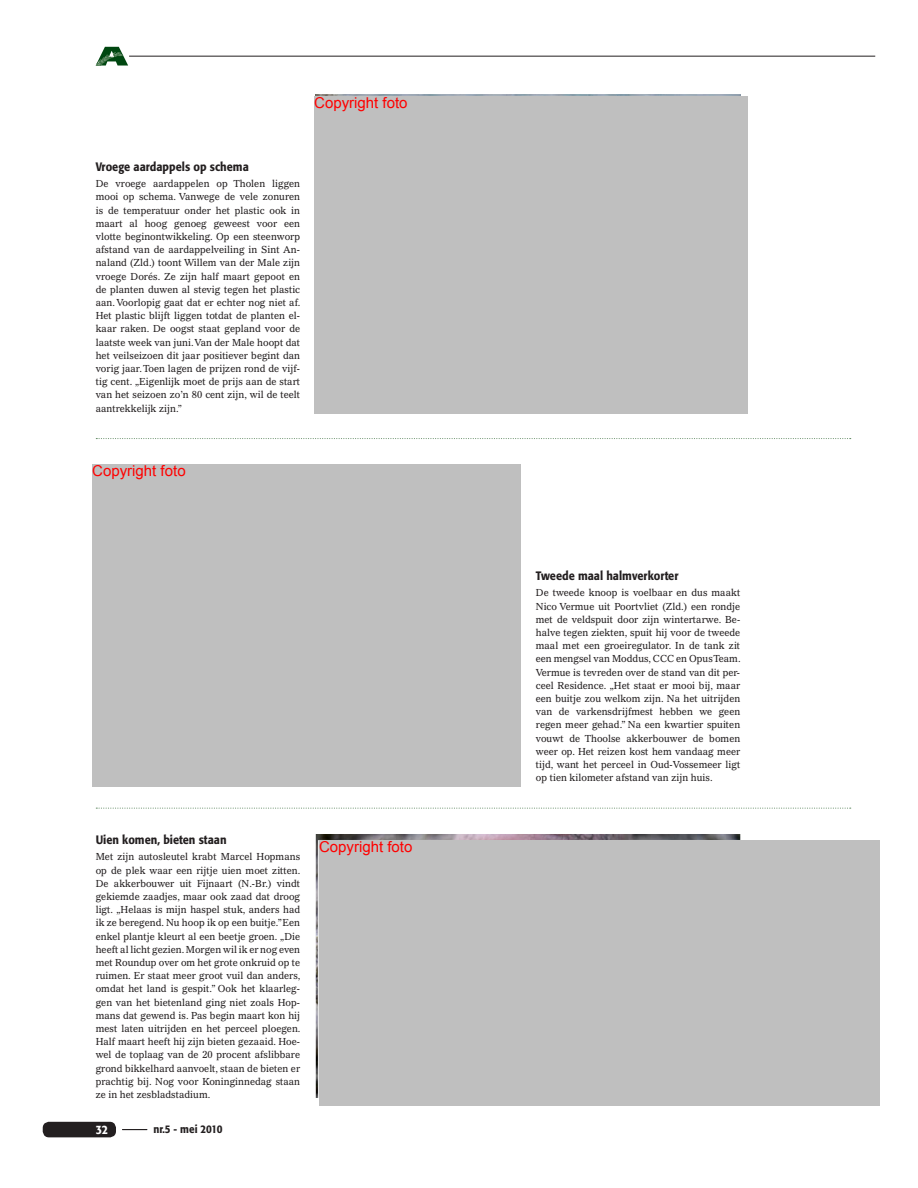
<style>
.page{position:relative;width:918px;height:1188px;background:#fff}
.page>*{position:absolute;margin:0;border:0;box-sizing:border-box;transform-origin:0 0}
.t1{font:15px "Arial";color:#f00}
.t2{font:500 12.15px "Formata";color:#231f20;scale:.9 1}
.t3{font:500 12.15px "Formata";color:#fff;scale:.9 1}
.t4{font:500 10.95px "Formata";letter-spacing:-.01em;color:#231f20;scale:.9 1}
.t5{font:9.9px/13.2px "Gazette LT Std";color:#231f20;text-align:justify;scale:.95 1}
</style>
<div class="page">
<svg style="left:96px;top:47px;width:32px;height:19px"></svg>
<div style="left:43px;top:1122px;width:73px;height:15px;background:#231f20;border-radius:6px"></div>
<svg style="left:122px;top:1129px;width:25px;height:1px"></svg>
<img style="left:316px;top:95px;width:424px;height:1px">
<hr style="left:129px;top:56px;width:746px;height:1px;background:#231f20">
<svg style="left:96px;top:438px;width:755px;height:1px"></svg>
<svg style="left:96px;top:808px;width:755px;height:1px"></svg>
<img style="left:316px;top:834px;width:424px;height:264px">
<div style="left:314px;top:96px;width:434px;height:317px;background:#bfbfbf"></div>
<div style="left:92px;top:464px;width:428px;height:323px;background:#bfbfbf"></div>
<div style="left:319px;top:840px;width:560px;height:265px;background:#bfbfbf"></div>
<h1 class="t1" style="left:314px;top:93px;width:95px">Copyright foto</h1>
<p class="t2" style="left:96px;top:161px;width:172px">Vroege aardappels op schema</p>
<p class="t5" style="left:96px;top:178px;width:217px">De vroege aardappelen op Tholen liggen mooi op schema. Vanwege de vele zonuren is de temperatuur onder het plastic ook in maart al hoog genoeg geweest voor een vlotte beginontwikkeling. Op een steenworp afstand van de aardappelveiling in Sint An&shy;naland (Zld.) toont Willem van der Male zijn vroege Dorés. Ze zijn half maart gepoot en de planten duwen al stevig tegen het plastic aan. Voorlopig gaat dat er echter nog niet af.<br>Het plastic blijft liggen totdat de planten el&shy;kaar raken. De oogst staat gepland voor de laatste week van juni. Van der Male hoopt dat het veilseizoen dit jaar positiever begint dan vorig jaar. Toen lagen de prijzen rond de vijf&shy;tig cent. „Eigenlijk moet de prijs aan de start van het seizoen zo’n 80 cent zijn, wil de teelt aantrekkelijk zijn.”</p>
<h1 class="t1" style="left:92px;top:461px;width:95px">Copyright foto</h1>
<p class="t2" style="left:96px;top:834px;width:147px">Uien komen, bieten staan</p>
<p class="t5" style="left:96px;top:851px;width:217px">Met zijn autosleutel krabt Marcel Hopmans op de plek waar een rijtje uien moet zitten.<br>De akkerbouwer uit Fijnaart (N.-Br.) vindt gekiemde zaadjes, maar ook zaad dat droog ligt. „Helaas is mijn haspel stuk, anders had ik ze beregend. Nu hoop ik op een buitje.” Een enkel plantje kleurt al een beetje groen. „Die heeft al licht gezien. Morgen wil ik er nog even met Roundup over om het grote onkruid op te ruimen. Er staat meer groot vuil dan anders, omdat het land is gespit.” Ook het klaarleg&shy;gen van het bietenland ging niet zoals Hop&shy;mans dat gewend is. Pas begin maart kon hij mest laten uitrijden en het perceel ploegen.<br>Half maart heeft hij zijn bieten gezaaid. Hoe&shy;wel de toplaag van de 20 procent afslibbare grond bikkelhard aanvoelt, staan de bieten er prachtig bij. Nog voor Koninginnedag staan ze in het zesbladstadium.</p>
<p class="t3" style="left:96px;top:1124px;width:15px">32</p>
<p class="t4" style="left:153px;top:1125px;width:78px">nr.5 - mei 2010</p>
<h1 class="t1" style="left:319px;top:836px;width:95px">Copyright foto</h1>
<p class="t2" style="left:536px;top:570px;width:160px">Tweede maal halmverkorter</p>
<p class="t5" style="left:536px;top:587px;width:217px">De tweede knoop is voelbaar en dus maakt Nico Vermue uit Poortvliet (Zld.) een rondje met de veldspuit door zijn wintertarwe. Be&shy;halve tegen ziekten, spuit hij voor de tweede maal met een groeiregulator. In de tank zit een mengsel van Moddus, CCC en Opus Team.<br>Vermue is tevreden over de stand van dit per&shy;ceel Residence. „Het staat er mooi bij, maar een buitje zou welkom zijn. Na het uitrijden van de varkensdrijfmest hebben we geen regen meer gehad.” Na een kwartier spuiten vouwt de Thoolse akkerbouwer de bomen weer op. Het reizen kost hem vandaag meer tijd, want het perceel in Oud-Vossemeer ligt op tien kilometer afstand van zijn huis.</p>
</div>
